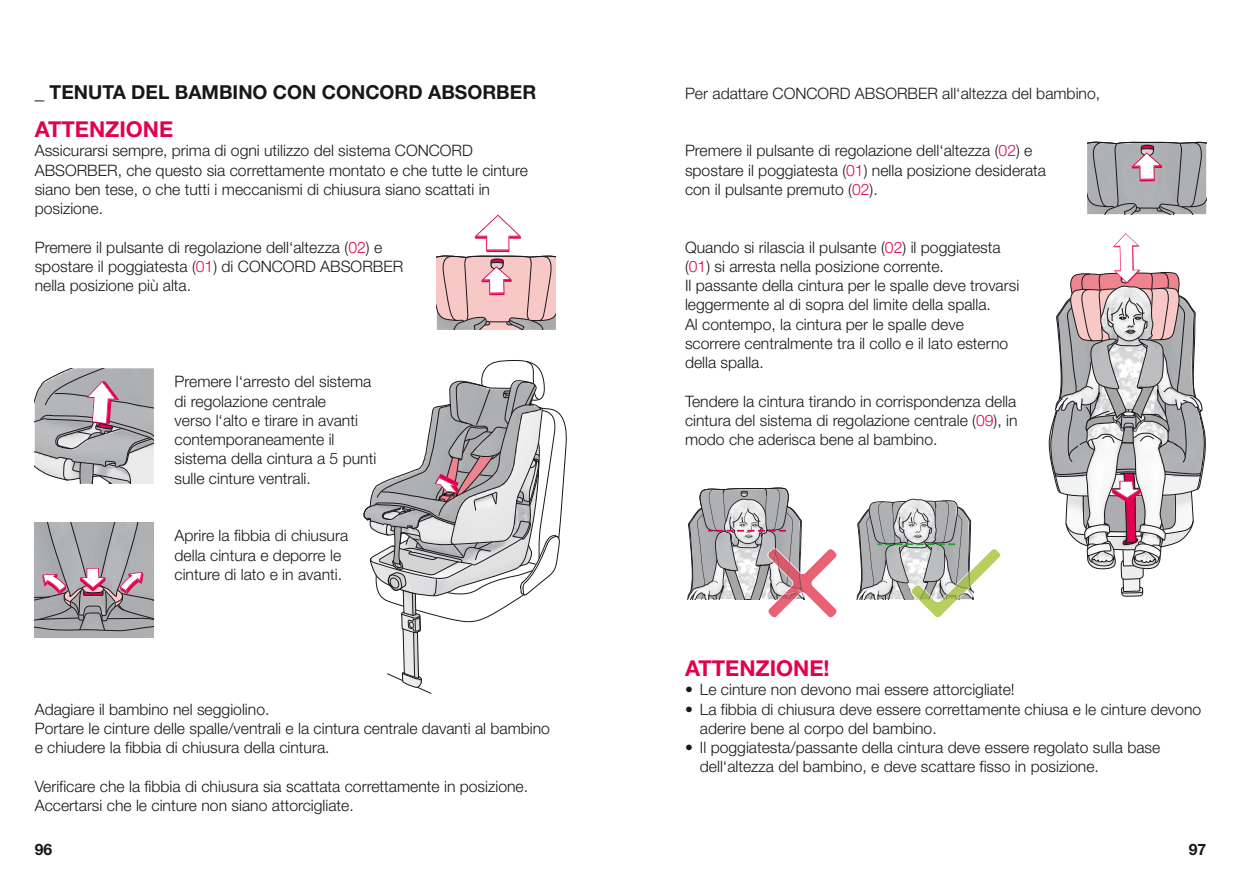
<style>
.page{position:relative;width:1241px;height:893px;background:#fff}
.page>*{position:absolute;margin:0;border:0;box-sizing:border-box;transform-origin:0 0}
.t1{font:700 21.88px "Helvetica Neue LT Pro";color:#e3004f}
.t2{font:700 19.25px "Helvetica Neue LT Pro";color:#1a171c}
.t3{font:300 15.75px/19.2px "Helvetica Neue LT Pro";color:#1a171c}
.t4{font:700 15.75px "Helvetica Neue LT Pro";color:#1a171c}
.s1{color:#e3004f}
</style>
<div class="page">
<svg style="left:1048px;top:233px;width:158px;height:364px"></svg>
<svg style="left:35px;top:368px;width:119px;height:116px;background:#b7b4b7"></svg>
<svg style="left:437px;top:215px;width:119px;height:115px"></svg>
<hr style="left:486px;top:250px;width:23px;height:2px;background:#e3004f">
<svg style="left:363px;top:360px;width:204px;height:334px"></svg>
<svg style="left:687px;top:487px;width:150px;height:131px"></svg>
<svg style="left:856px;top:498px;width:144px;height:120px"></svg>
<svg style="left:35px;top:522px;width:119px;height:116px;background:#a8a1a5"></svg>
<svg style="left:1087px;top:141px;width:118px;height:73px;background:#a7a4a7"></svg>
<img style="left:785px;top:589px;width:19px;height:9px">
<img style="left:906px;top:583px;width:67px;height:16px">
<p class="t2" style="left:35px;top:80px;width:503px">_ TENUTA DEL BAMBINO CON CONCORD ABSORBER</p>
<h1 class="t1" style="left:35px;top:116px;width:140px">ATTENZIONE</h1>
<p class="t3" style="left:35px;top:141px;width:494px">Assicurarsi sempre, prima di ogni utilizzo del sistema CONCORD ABSORBER, che questo sia correttamente montato e che tutte le cinture siano ben tese, o che tutti i meccanismi di chiusura siano scattati in posizione.</p>
<p class="t3" style="left:35px;top:237px;width:370px">Premere il pulsante di regolazione dell‘altezza (<span class="s1">02</span>) e spostare il poggiatesta (<span class="s1">01</span>) di CONCORD ABSORBER nella posizione più alta.</p>
<p class="t3" style="left:174px;top:372px;width:203px">Premere l‘arresto del sistema di regolazione centrale<br>verso l‘alto e tirare in avanti contemporaneamente il sistema della cintura a 5 punti sulle cinture ventrali.</p>
<p class="t3" style="left:174px;top:526px;width:175px">Aprire la fibbia di chiusura della cintura e deporre le cinture di lato e in avanti.</p>
<p class="t3" style="left:35px;top:699px;width:516px">Adagiare il bambino nel seggiolino.<br>Portare le cinture delle spalle/ventrali e la cintura centrale davanti al bambino e chiudere la fibbia di chiusura della cintura.</p>
<p class="t3" style="left:35px;top:776px;width:495px">Verificare che la fibbia di chiusura sia scattata correttamente in posizione.<br>Accertarsi che le cinture non siano attorcigliate.</p>
<p class="t3" style="left:685px;top:83px;width:416px">Per adattare CONCORD ABSORBER all‘altezza del bambino,</p>
<p class="t3" style="left:685px;top:141px;width:362px">Premere il pulsante di regolazione dell‘altezza (<span class="s1">02</span>) e spostare il poggiatesta (<span class="s1">01</span>) nella posizione desiderata con il pulsante premuto (<span class="s1">02</span>).</p>
<p class="t3" style="left:685px;top:237px;width:336px">Quando si rilascia il pulsante (<span class="s1">02</span>) il poggiatesta (<span class="s1">01</span>) si arresta nella posizione corrente.<br>Il passante della cintura per le spalle deve trovarsi leggermente al di sopra del limite della spalla.<br>Al contempo, la cintura per le spalle deve scorrere centralmente tra il collo e il lato esterno della spalla.</p>
<p class="t3" style="left:685px;top:391px;width:334px;text-align:justify">Tendere la cintura tirando in corrispondenza della cintura del sistema di regolazione centrale (<span class="s1">09</span>), in modo che aderisca bene al bambino.</p>
<h1 class="t1" style="left:685px;top:655px;width:146px">ATTENZIONE!</h1>
<p class="t3" style="left:685px;top:680px;width:331px">• Le cinture non devono mai essere attorcigliate!</p>
<p class="t3" style="left:699px;top:699px;width:502px;text-indent:-15px">• La fibbia di chiusura deve essere correttamente chiusa e le cinture devono aderire bene al corpo del bambino.</p>
<p class="t3" style="left:699px;top:738px;width:462px;text-indent:-15px">• Il poggiatesta/passante della cintura deve essere regolato sulla base dell‘altezza del bambino, e deve scattare fisso in posizione.</p>
<p class="t4" style="left:35px;top:839px;width:19px">96</p>
<p class="t4" style="left:1188px;top:839px;width:19px">97</p>
</div>
